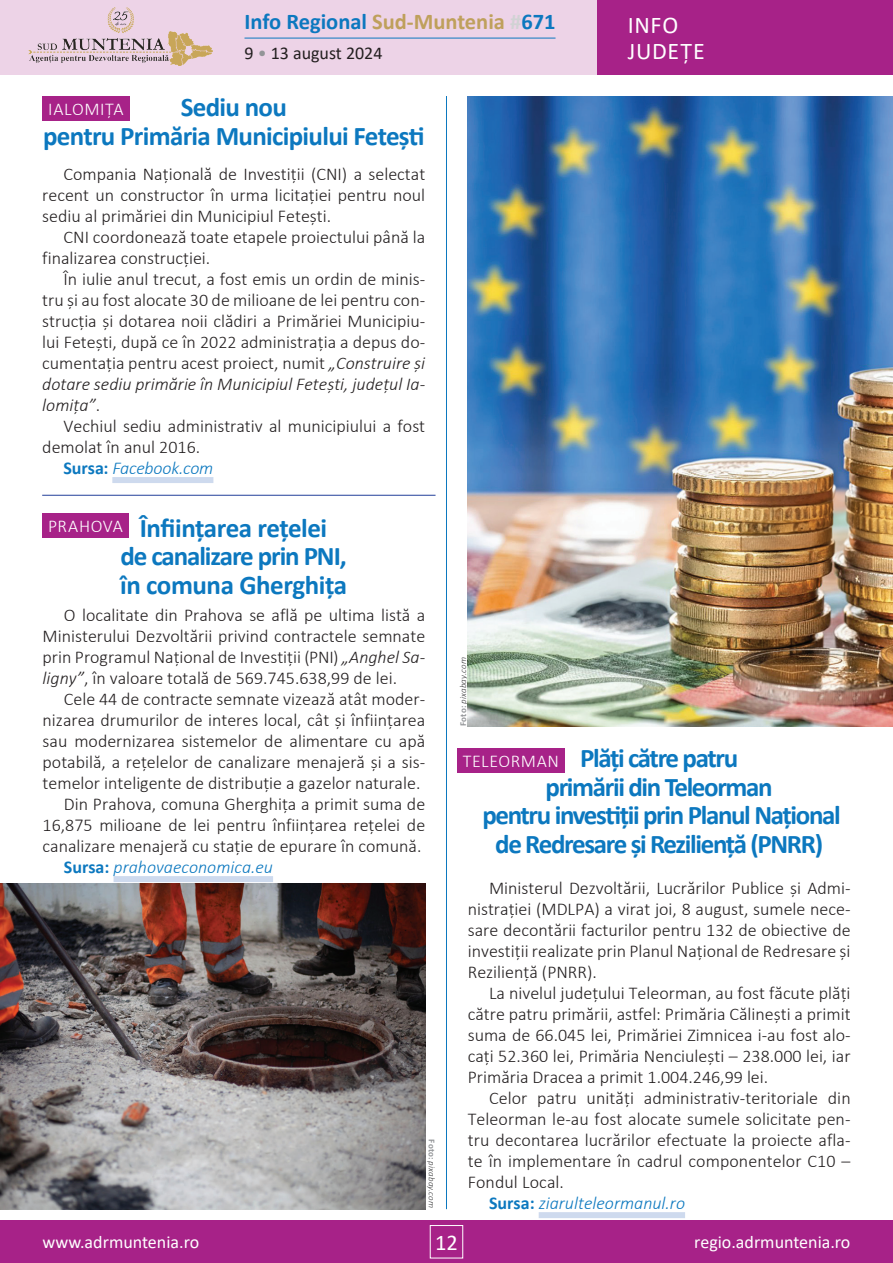
<style>
.page{position:relative;width:893px;height:1263px;background:#fff}
.page>*{position:absolute;margin:0;border:0;box-sizing:border-box;transform-origin:0 0}
.t1{font:700 27px/28.5px "Calibri";letter-spacing:-.05em;color:#0c78bf;text-align:center}
.t2{font:700 27px/28.5px "Calibri";letter-spacing:-.025em;color:#0c78bf;text-align:center}
.t3{font:24px/25.5px "Calibri";letter-spacing:.03em;color:#fff}
.t4{font:700 22.5px "Calibri";color:#0c78bf}
.t5{font:22.5px "Calibri";color:#fff}
.t6{font:300 18px/21px "Calibri";color:#231f20;text-align:justify}
.t7{font:italic 300 18px "Calibri";color:#0c78bf}
.t8{font:18px "Calibri";color:#fff}
.t9{font:300 18px "Calibri";letter-spacing:.035em;color:#fff}
.t10{font:18px "Calibri";color:#231f20}
.t11{font:italic 300 9px "Calibri";letter-spacing:.015em;color:#3e3e3f}
.s1{color:#bfa05c}
.s2{color:#d1d2d4}
.s3{color:#939598}
.s4{font-style:italic}
.s5{font-weight:700;font-style:normal}
.s6{font-weight:700;font-style:normal;color:#939598}
</style>
<div class="page">
<div style="left:0;top:0;width:893px;height:75px;background:#edd3e7"></div>
<div style="left:597px;top:0;width:296px;height:75px;background:#a72288"></div>
<div style="left:0;top:1220px;width:893px;height:43px;background:#a72288"></div>
<div style="left:430px;top:1225px;width:33px;height:33px;border:1px solid #fff"></div>
<hr style="left:446px;top:96px;width:1px;height:1113px;background:#0c78bf">
<hr style="left:244px;top:38px;width:311px;height:1px;background:#0c78bf">
<img style="left:28px;top:7px;width:185px;height:59px">
<div style="left:112px;top:477px;width:101px;height:6px;background:#cedaee"></div>
<div style="left:43px;top:96px;width:87px;height:24px;background:#a72288"></div>
<div style="left:457px;top:748px;width:108px;height:24px;background:#a72288"></div>
<div style="left:539px;top:1212px;width:146px;height:6px;background:#cedaee"></div>
<div style="left:42px;top:513px;width:87px;height:24px;background:#a72288"></div>
<img style="left:0;top:883px;width:425px;height:326px">
<div style="left:114px;top:876px;width:159px;height:6px;background:#cedaee"></div>
<hr style="left:42px;top:495px;width:394px;height:1px;background:#223f99">
<img style="left:468px;top:96px;width:425px;height:630px">
<p class="t4" style="left:244px;top:6px;width:313px">Info Regional <span class="s1">Sud-Muntenia</span> <span class="s2">#</span>671</p>
<p class="t10" style="left:244px;top:41px;width:139px">9 <span class="s3">•</span> 13 august 2024</p>
<h1 class="t2" style="left:43px;top:93px;width:383px">Sediu nou<br>pentru Primăria Municipiului Fetești</h1>
<p class="t9" style="left:48px;top:98px;width:77px">IALOMIȚA</p>
<p class="t6" style="left:42px;top:163px;width:384px;text-indent:21px">Compania Națională de Investiții (CNI) a selectat recent un constructor în urma licitației pentru noul sediu al primăriei din Municipiul Fetești.</p>
<p class="t6" style="left:42px;top:226px;width:384px;text-indent:21px">CNI coordonează toate etapele proiectului până la finalizarea construcției.</p>
<p class="t6" style="left:42px;top:268px;width:384px;text-indent:21px">În iulie anul trecut, a fost emis un ordin de minis&shy;tru și au fost alocate 30 de milioane de lei pentru con&shy;strucția și dotarea noii clădiri a Primăriei Municipiu&shy;lui Fetești, după ce în 2022 administrația a depus do&shy;cumentația pentru acest proiect, numit <span class="s4">„Construire și dotare sediu primărie în Municipiul Fetești, județul Ia&shy;lomița”</span>.</p>
<p class="t6" style="left:64px;top:415px;width:363px">Vechiul sediu administrativ al municipiului a fost</p>
<p class="t6" style="left:42px;top:436px;width:159px">demolat în anul 2016.</p>
<p class="t7" style="left:64px;top:457px;width:151px"><span class="s5">Sursa:</span> Facebook.com</p>
<h1 class="t2" style="left:120px;top:513px;width:228px">Înființarea rețelei<br>de canalizare prin PNI, în comuna Gherghița</h1>
<p class="t9" style="left:48px;top:515px;width:76px">PRAHOVA</p>
<h2 class="t3" style="left:628px;top:12px;width:79px">INFO<br>JUDEȚE</h2>
<p class="t6" style="left:43px;top:604px;width:384px;text-indent:21px">O localitate din Prahova se află pe ultima listă a Ministerului Dezvoltării privind contractele semnate prin Programul Național de Investiții (PNI) <span class="s4">„Anghel Sa&shy;ligny”</span>, în valoare totală de 569.745.638,99 de lei.</p>
<p class="t6" style="left:64px;top:688px;width:363px">Cele 44 de contracte semnate vizează atât moder-</p>
<p class="t6" style="left:43px;top:709px;width:384px">nizarea drumurilor de interes local, cât și înființarea</p>
<p class="t6" style="left:43px;top:730px;width:384px">sau modernizarea sistemelor de alimentare cu apă</p>
<p class="t6" style="left:43px;top:751px;width:384px">potabilă, a rețelelor de canalizare menajeră și a sis-</p>
<p class="t6" style="left:43px;top:772px;width:379px">temelor inteligente de distribuție a gazelor naturale.</p>
<p class="t6" style="left:64px;top:793px;width:363px">Din Prahova, comuna Gherghița a primit suma de</p>
<p class="t6" style="left:43px;top:814px;width:384px">16,875 milioane de lei pentru înființarea rețelei de</p>
<p class="t6" style="left:43px;top:835px;width:380px">canalizare menajeră cu stație de epurare în comună.</p>
<p class="t7" style="left:64px;top:856px;width:211px"><span class="s5">Sursa:</span> prahovaeconomica.eu</p>
<p class="t11" style="left:437px;top:1139px;width:70px;rotate:90deg"><span class="s6">Foto:</span> pixabay.com</p>
<p class="t11" style="left:457px;top:726px;width:70px;rotate:-90deg"><span class="s6">Foto:</span> pixabay.com</p>
<h1 class="t1" style="left:482px;top:744px;width:360px">Plăți către patru<br>primării din Teleorman<br>pentru investiții prin Planul Național de Redresare și Reziliență (PNRR)</h1>
<p class="t9" style="left:463px;top:750px;width:98px">TELEORMAN</p>
<p class="t6" style="left:468px;top:877px;width:384px;text-indent:21px">Ministerul Dezvoltării, Lucrărilor Publice și Admi&shy;nistrației (MDLPA) a virat joi, 8 august, sumele nece&shy;sare decontării facturilor pentru 132 de obiective de investiții realizate prin Planul Național de Redresare și Reziliență (PNRR).</p>
<p class="t6" style="left:468px;top:982px;width:384px;text-indent:21px">La nivelul județului Teleorman, au fost făcute plăți către patru primării, astfel: Primăria Călinești a primit suma de 66.045 lei, Primăriei Zimnicea i-au fost alo&shy;cați 52.360 lei, Primăria Nenciulești – 238.000 lei, iar Primăria Dracea a primit 1.004.246,99 lei.</p>
<p class="t6" style="left:489px;top:1087px;width:363px">Celor patru unități administrativ-teritoriale din</p>
<p class="t6" style="left:468px;top:1108px;width:384px">Teleorman le-au fost alocate sumele solicitate pen-</p>
<p class="t6" style="left:468px;top:1129px;width:384px">tru decontarea lucrărilor efectuate la proiecte afla-</p>
<p class="t6" style="left:468px;top:1150px;width:384px">te în implementare în cadrul componentelor C10 –</p>
<p class="t6" style="left:468px;top:1171px;width:98px">Fondul Local.</p>
<p class="t7" style="left:489px;top:1192px;width:198px"><span class="s5">Sursa:</span> ziarulteleormanul.ro</p>
<p class="t8" style="left:43px;top:1230px;width:158px">www.adrmuntenia.ro</p>
<p class="t5" style="left:435px;top:1226px;width:24px">12</p>
<p class="t8" style="left:694px;top:1230px;width:158px">regio.adrmuntenia.ro</p>
</div>
